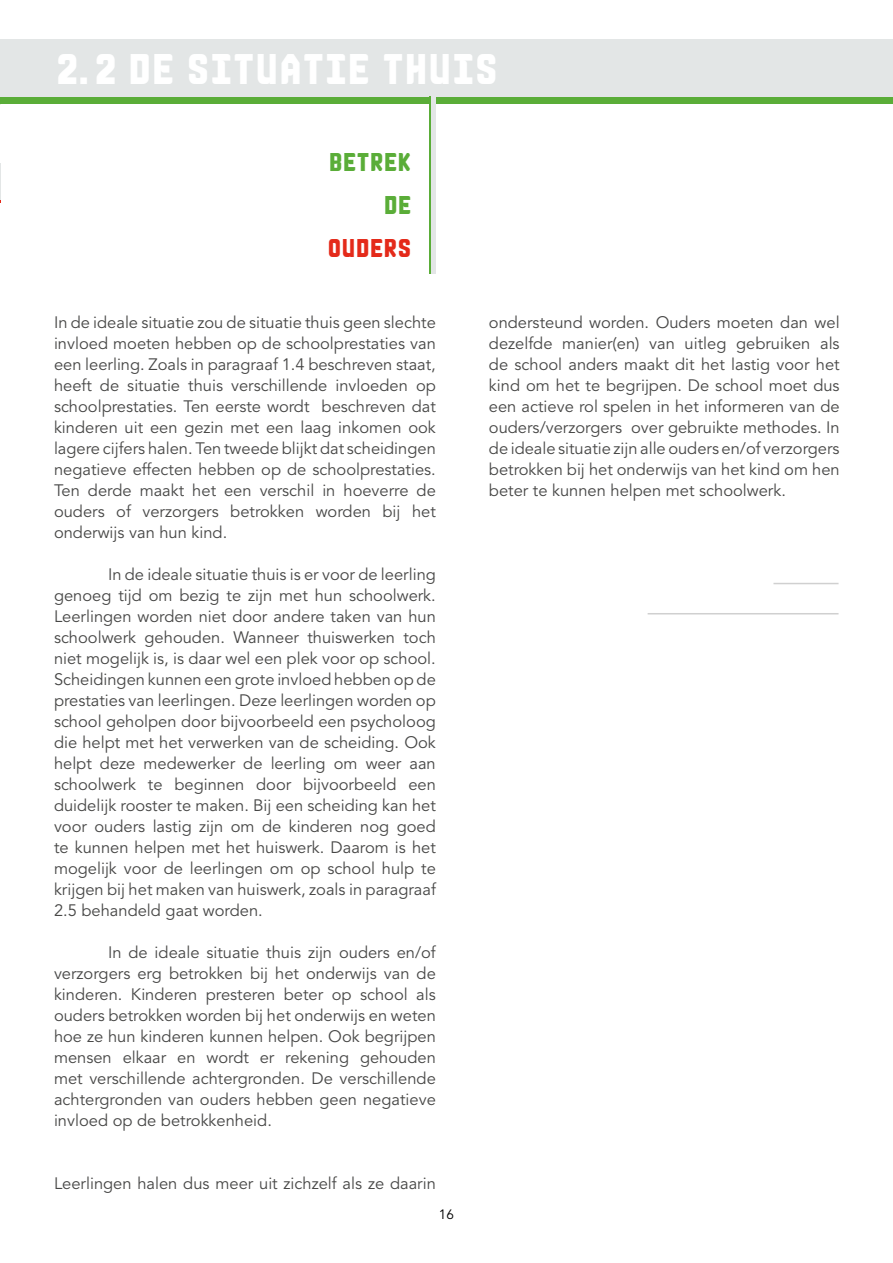
<style>
.page{position:relative;width:893px;height:1263px;background:#fff}
.page>*{position:absolute;margin:0;border:0;box-sizing:border-box;transform-origin:0 0}
.t1{font:30px "DEBSTER";color:#fff}
.t2{font:18px "DEBSTER";color:#5aad38}
.t3{font:18px "DEBSTER";color:#e42a1a}
.t4{font:16.5px/21px "Avenir LT Std";color:#474746;text-align:justify}
.t5{font:13.5px "Avenir LT Std";color:#000}
</style>
<div class="page">
<hr style="left:0;top:166px;width:1px;height:36px;background:#e42a1a">
<hr style="left:0;top:163px;width:1px;height:36px;background:#e3e6e6">
<div style="left:0;top:39px;width:893px;height:65px;background:#5aad38"></div>
<div style="left:0;top:39px;width:893px;height:58px;background:#e3e6e6"></div>
<div style="left:430px;top:97px;width:6px;height:177px;background:#5aad38"></div>
<div style="left:431px;top:90px;width:5px;height:184px;background:#e3e6e6"></div>
<hr style="left:773px;top:583px;width:65px;height:1px;background:#d0d0d0">
<hr style="left:648px;top:613px;width:190px;height:1px;background:#d0d0d0">
<h1 class="t1" style="left:54px;top:47px;width:448px">2.2 DE SITUATIE THUIS</h1>
<p class="t2" style="left:330px;top:149px;width:84px">BETREK</p>
<p class="t2" style="left:385px;top:192px;width:29px">DE</p>
<p class="t3" style="left:329px;top:235px;width:86px">OUDERS</p>
<p class="t4" style="left:54px;top:312px;width:383px">In de ideale situatie zou de situatie thuis geen slechte invloed moeten hebben op de schoolprestaties van een leerling. Zoals in paragraaf 1.4 beschreven staat, heeft de situatie thuis verschillende invloeden op schoolprestaties. Ten eerste wordt beschreven dat kinderen uit een gezin met een laag inkomen ook lagere cijfers halen. Ten tweede blijkt dat scheidingen negatieve effecten hebben op de schoolprestaties.<br>Ten derde maakt het een verschil in hoeverre de ouders of verzorgers betrokken worden bij het onderwijs van hun kind.</p>
<p class="t4" style="left:54px;top:564px;width:383px;text-indent:54px">In de ideale situatie thuis is er voor de leerling genoeg tijd om bezig te zijn met hun schoolwerk.<br>Leerlingen worden niet door andere taken van hun schoolwerk gehouden. Wanneer thuiswerken toch niet mogelijk is, is daar wel een plek voor op school.<br>Scheidingen kunnen een grote invloed hebben op de prestaties van leerlingen. Deze leerlingen worden op school geholpen door bijvoorbeeld een psycholoog die helpt met het verwerken van de scheiding. Ook helpt deze medewerker de leerling om weer aan schoolwerk te beginnen door bijvoorbeeld een duidelijk rooster te maken. Bij een scheiding kan het voor ouders lastig zijn om de kinderen nog goed te kunnen helpen met het huiswerk. Daarom is het mogelijk voor de leerlingen om op school hulp te krijgen bij het maken van huiswerk, zoals in paragraaf 2.5 behandeld gaat worden.</p>
<p class="t4" style="left:54px;top:942px;width:383px;text-indent:54px">In de ideale situatie thuis zijn ouders en/of verzorgers erg betrokken bij het onderwijs van de kinderen. Kinderen presteren beter op school als ouders betrokken worden bij het onderwijs en weten hoe ze hun kinderen kunnen helpen. Ook begrijpen mensen elkaar en wordt er rekening gehouden met verschillende achtergronden. De verschillende achtergronden van ouders hebben geen negatieve invloed op de betrokkenheid.</p>
<p class="t4" style="left:54px;top:1173px;width:383px">Leerlingen halen dus meer uit zichzelf als ze daarin</p>
<p class="t5" style="left:439px;top:1207px;width:17px">16</p>
<p class="t4" style="left:489px;top:312px;width:352px">ondersteund worden. Ouders moeten dan wel dezelfde manier(en) van uitleg gebruiken als de school anders maakt dit het lastig voor het kind om het te begrijpen. De school moet dus een actieve rol spelen in het informeren van de ouders/verzorgers over gebruikte methodes. In de ideale situatie zijn alle ouders en/of verzorgers betrokken bij het onderwijs van het kind om hen beter te kunnen helpen met schoolwerk.</p>
</div>
